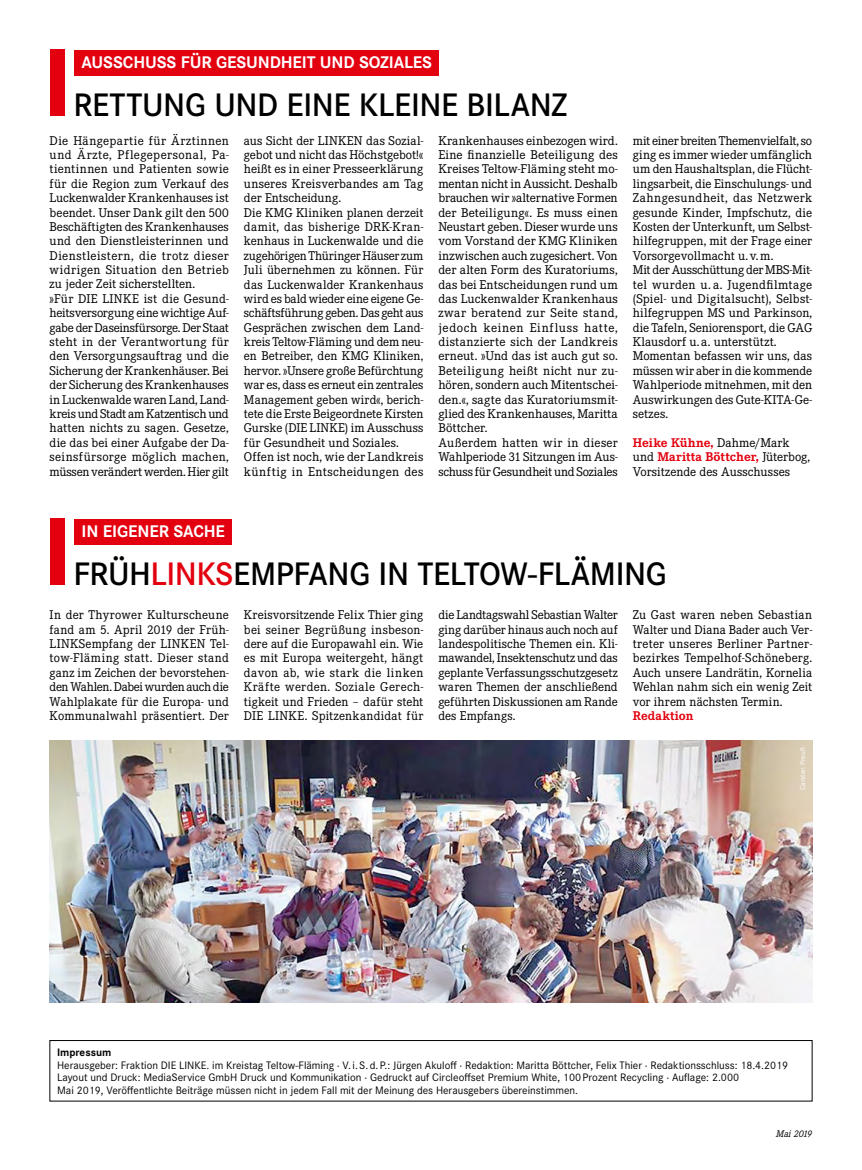
<style>
.page{position:relative;width:862px;height:1170px;background:#fff}
.page>*{position:absolute;margin:0;border:0;box-sizing:border-box;transform-origin:0 0}
.t1{font:600 33.75px "Corporate S";letter-spacing:-.015em;color:#000}
.t2{font:700 17.5px "Corporate S";letter-spacing:-.01em;color:#fff}
.t3{font:13.12px/14.4px "Corporate E";letter-spacing:.005em;color:#000}
.t4{font:700 13.12px "Corporate E";letter-spacing:.01em;color:#e3000f}
.t5{font:11.25px/12.5px "Corporate S";color:#000}
.t6{font:700 11.25px "Corporate S";color:#000}
.t7{font:italic 10px "Corporate E";color:#000}
.t8{font:7.5px "Corporate S";color:#fff}
.s1{font-weight:700;color:#e3000f}
.s2{color:#e3000f}
</style>
<div class="page">
<div style="left:50px;top:1040px;width:761px;height:61px;border:1px solid #000"></div>
<div style="left:50px;top:50px;width:15px;height:66px;background:#e3000f"></div>
<div style="left:50px;top:518px;width:15px;height:67px;background:#e3000f"></div>
<div style="left:74px;top:50px;width:365px;height:25px;background:#e3000f"></div>
<div style="left:74px;top:518px;width:158px;height:26px;background:#e3000f"></div>
<img style="left:50px;top:740px;width:761px;height:262px">
<h2 class="t2" style="left:82px;top:53px;width:352px">AUSSCHUSS FÜR GESUNDHEIT UND SOZIALES</h2>
<h1 class="t1" style="left:73px;top:86px;width:495px">RETTUNG UND EINE KLEINE BILANZ</h1>
<p class="t3" style="left:50px;top:133px;width:181px">Die Hängepartie für Ärztinnen und Ärzte, Pflegepersonal, Pa&shy;tientinnen und Patienten sowie für die Region zum Verkauf des<br>Luckenwalder Krankenhauses ist beendet. Unser Dank gilt den 500<br>Beschäftigten des Krankenhauses und den Dienstleisterinnen und<br>Dienstleistern, die trotz dieser widrigen Situation den Betrieb zu jeder Zeit sicherstellten.<br>»Für DIE LINKE ist die Gesund&shy;heitsversorgung eine wichtige Auf&shy;gabe der Daseinsfürsorge. Der Staat steht in der Verantwortung für den Versorgungsauftrag und die<br>Sicherung der Krankenhäuser. Bei der Sicherung des Krankenhauses in Luckenwalde waren Land, Land&shy;kreis und Stadt am Katzentisch und hatten nichts zu sagen. Gesetze, die das bei einer Aufgabe der Da&shy;seinsfürsorge möglich machen, müssen verändert werden. Hier gilt</p>
<p class="t3" style="left:244px;top:133px;width:181px">aus Sicht der LINKEN das Sozial&shy;gebot und nicht das Höchstgebot!« heißt es in einer Presseerklärung unseres Kreisverbandes am Tag der Entscheidung.<br>Die KMG Kliniken planen derzeit damit, das bisherige DRK-Kran&shy;kenhaus in Luckenwalde und die zugehörigen Thüringer Häuser zum<br>Juli übernehmen zu können. Für das Luckenwalder Krankenhaus wird es bald wieder eine eigene Ge&shy;schäftsführung geben. Das geht aus<br>Gesprächen zwischen dem Land&shy;kreis Teltow-Fläming und dem neu&shy;en Betreiber, den KMG Kliniken, hervor. »Unsere große Befürchtung war es, dass es erneut ein zentrales<br>Management geben wird«, berich&shy;tete die Erste Beigeordnete Kirsten<br>Gurske (DIE LINKE) im Ausschuss für Gesundheit und Soziales.<br>Offen ist noch, wie der Landkreis künftig in Entscheidungen des</p>
<p class="t3" style="left:438px;top:133px;width:181px">Krankenhauses einbezogen wird.<br>Eine finanzielle Beteiligung des<br>Kreises Teltow-Fläming steht mo&shy;mentan nicht in Aussicht. Deshalb brauchen wir »alternative Formen der Beteiligung«. Es muss einen<br>Neustart geben. Dieser wurde uns vom Vorstand der KMG Kliniken inzwischen auch zugesichert. Von der alten Form des Kuratoriums, das bei Entscheidungen rund um das Luckenwalder Krankenhaus zwar beratend zur Seite stand, jedoch keinen Einfluss hatte, distanzierte sich der Landkreis erneut. »Und das ist auch gut so.<br>Beteiligung heißt nicht nur zu&shy;hören, sondern auch Mitentschei&shy;den.«, sagte das Kuratoriumsmit&shy;glied des Krankenhauses, Maritta<br>Böttcher.<br>Außerdem hatten wir in dieser<br>Wahlperiode 31 Sitzungen im Aus&shy;schuss für Gesundheit und Soziales</p>
<p class="t3" style="left:632px;top:133px;width:181px">mit einer breiten Themenvielfalt, so ging es immer wieder umfänglich um den Haushaltsplan, die Flücht&shy;lingsarbeit, die Einschulungs- und<br>Zahngesundheit, das Netzwerk gesunde Kinder, Impfschutz, die<br>Kosten der Unterkunft, um Selbst&shy;hilfegruppen, mit der Frage einer<br>Vorsorgevollmacht u.v.m.<br>Mit der Ausschüttung der MBS-Mit&shy;tel wurden u. a. Jugendfilmtage (Spiel- und Digitalsucht), Selbst&shy;hilfegruppen MS und Parkinson, die Tafeln, Seniorensport, die GAG<br>Klausdorf u.a. unterstützt.<br>Momentan befassen wir uns, das müssen wir aber in die kommende<br>Wahlperiode mitnehmen, mit den<br>Auswirkungen des Gute-KITA-Ge&shy;setzes.</p>
<p class="t3" style="left:632px;top:435px;width:179px"><span class="s1">Heike Kühne,</span> Dahme/Mark und <span class="s1">Maritta Böttcher,</span> Jüterbog,<br>Vorsitzende des Ausschusses</p>
<h2 class="t2" style="left:82px;top:521px;width:145px">IN EIGENER SACHE</h2>
<h1 class="t1" style="left:73px;top:554px;width:594px">FRÜH<span class="s2">LINKS</span>EMPFANG IN TELTOW-FLÄMING</h1>
<p class="t3" style="left:50px;top:608px;width:180px;text-align:justify">In der Thyrower Kulturscheune fand am 5. April 2019 der Früh-LINKSempfang der LINKEN Tel&shy;tow-Fläming statt. Dieser stand ganz im Zeichen der bevorstehen&shy;den Wahlen. Dabei wurden auch die Wahlplakate für die Europa- und Kommunalwahl präsentiert. Der</p>
<p class="t3" style="left:244px;top:608px;width:181px;text-align:justify">Kreisvorsitzende Felix Thier ging bei seiner Begrüßung insbeson&shy;dere auf die Europawahl ein. Wie es mit Europa weitergeht, hängt davon ab, wie stark die linken Kräfte werden. Soziale Gerech&shy;tigkeit und Frieden – dafür steht DIE LINKE. Spitzenkandidat für</p>
<p class="t3" style="left:438px;top:608px;width:181px;text-align:justify">die Landtagswahl Sebastian Walter ging darüber hinaus auch noch auf landespolitische Themen ein. Kli&shy;mawandel, Insektenschutz und das geplante Verfassungsschutzgesetz waren Themen der anschließend geführten Diskussionen am Rande des Empfangs.</p>
<p class="t3" style="left:632px;top:608px;width:181px;text-align:justify">Zu Gast waren neben Sebastian Walter und Diana Bader auch Ver&shy;treter unseres Berliner Partner&shy;bezirkes Tempelhof-Schöneberg.<br>Auch unsere Landrätin, Kornelia Wehlan nahm sich ein wenig Zeit vor ihrem nächsten Termin.</p>
<p class="t4" style="left:632px;top:708px;width:62px">Redaktion</p>
<p class="t8" style="left:798px;top:790px;width:45px;rotate:-90deg">Carsten Preuß</p>
<p class="t6" style="left:57px;top:1045px;width:56px">Impressum</p>
<p class="t5" style="left:57px;top:1058px;width:732px">Herausgeber: Fraktion DIE LINKE. im Kreistag Teltow-Fläming · V.i.S.d.P.: Jürgen Akuloff · Redaktion: Maritta Böttcher, Felix Thier · Redaktionsschluss: 18.4.2019<br>Layout und Druck: MediaService GmbH Druck und Kommunikation · Gedruckt auf Circleoffset Premium White, 100Prozent Recycling · Auflage: 2.000<br>Mai 2019, Veröffentlichte Beiträge müssen nicht in jedem Fall mit der Meinung des Herausgebers übereinstimmen.</p>
<p class="t7" style="left:775px;top:1128px;width:38px">Mai 2019</p>
</div>
